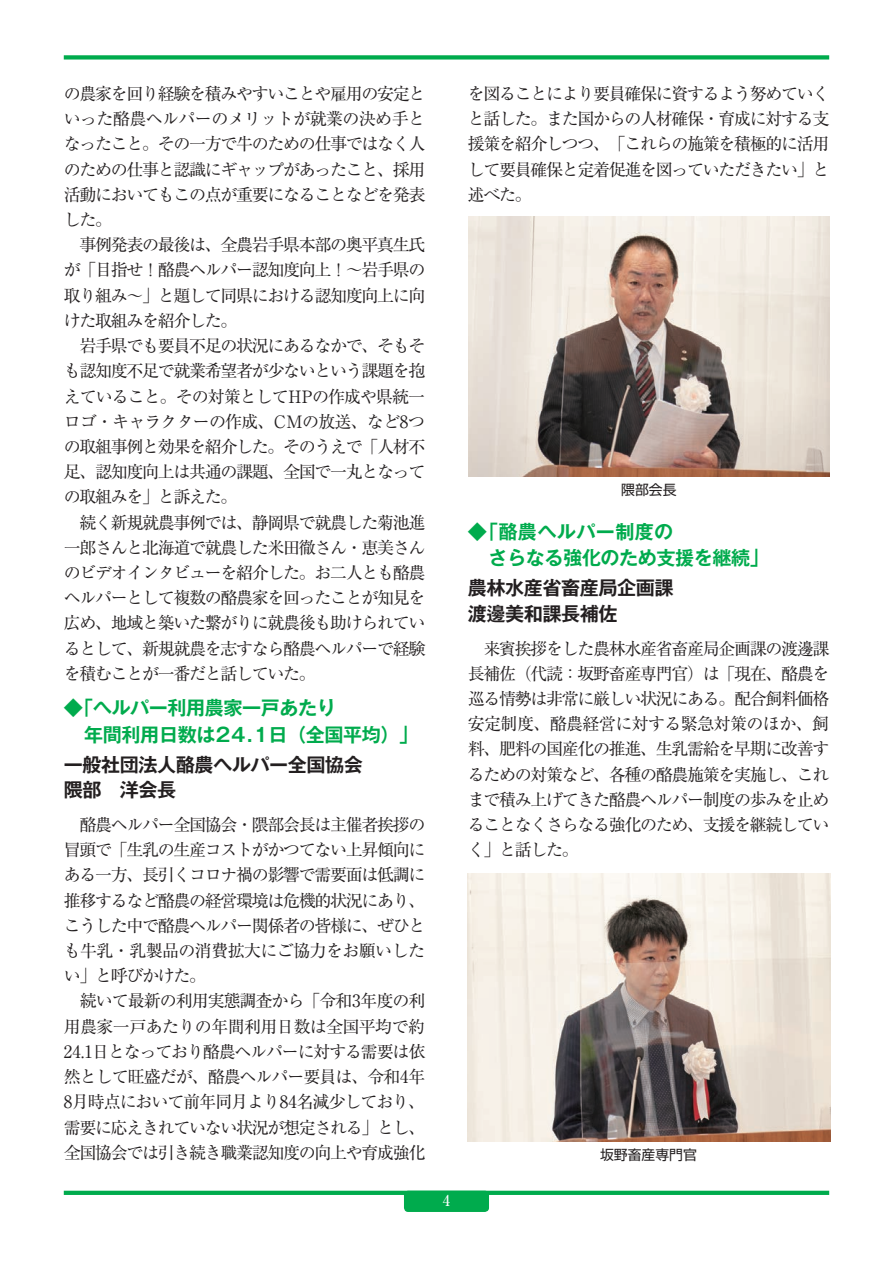
<style>
.page{position:relative;width:893px;height:1263px;background:#fff}
.page>*{position:absolute;margin:0;border:0;box-sizing:border-box;transform-origin:0 0}
.t1{font:700 19.2px/26.5px "Gothic MB101 Pro De";letter-spacing:-.025em;color:#00ab4d}
.t2{font:700 19.2px/25.2px "Gothic MB101 Pro De";letter-spacing:-.025em;color:#231f20}
.t3{font:16.95px/25.2px "Ryumin Pro";letter-spacing:-.08em;color:#231f20}
.t4{font:500 14.85px "Ryumin Pro";color:#fff}
.t5{font:13.8px "Shin Go Pro";color:#231f20}
</style>
<div class="page">
<hr style="left:64px;top:1191px;width:765px;height:4px;background:#00ab4d">
<div style="left:404px;top:1191px;width:85px;height:21px;background:#00ab4d;border-radius:4px"></div>
<div style="left:64px;top:55px;width:765px;height:5px;background:#00ab4d"></div>
<img style="left:468px;top:217px;width:361px;height:259px">
<img style="left:468px;top:874px;width:362px;height:268px">
<p class="t3" style="left:64px;top:80px;width:363px">の農家を回り経験を積みやすいことや雇用の安定といった酪農ヘルパーのメリットが就業の決め手となったこと。その一方で牛のための仕事ではなく人のための仕事と認識にギャップがあったこと、採用活動においてもこの点が重要になることなどを発表した。<br>　事例発表の最後は、全農岩手県本部の奥平真生氏が「目指せ！酪農ヘルパー認知度向上！～岩手県の取り組み～」と題して同県における認知度向上に向けた取組みを紹介した。<br>　岩手県でも要員不足の状況にあるなかで、そもそも認知度不足で就業希望者が少ないという課題を抱えていること。その対策としてHPの作成や県統一ロゴ・キャラクターの作成、CMの放送、など8つの取組事例と効果を紹介した。そのうえで「人材不足、認知度向上は共通の課題、全国で一丸となっての取組みを」と訴えた。<br>　続く新規就農事例では、静岡県で就農した菊池進一郎さんと北海道で就農した米田徹さん・恵美さんのビデオインタビューを紹介した。お二人とも酪農ヘルパーとして複数の酪農家を回ったことが知見を広め、地域と築いた繋がりに就農後も助けられているとして、新規就農を志すなら酪農ヘルパーで経験を積むことが一番だと話していた。</p>
<p class="t1" style="left:64px;top:692px;width:356px">◆「ヘルパー利用農家一戸あたり<br>　年間利用日数は24.1日（全国平均）」</p>
<p class="t2" style="left:64px;top:749px;width:301px">一般社団法人酪農ヘルパー全国協会隈部　洋会長</p>
<p class="t3" style="left:64px;top:811px;width:363px">　酪農ヘルパー全国協会・隈部会長は主催者挨拶の冒頭で「生乳の生産コストがかつてない上昇傾向にある一方、長引くコロナ禍の影響で需要面は低調に推移するなど酪農の経営環境は危機的状況にあり、こうした中で酪農ヘルパー関係者の皆様に、ぜひとも牛乳・乳製品の消費拡大にご協力をお願いしたい」と呼びかけた。<br>　続いて最新の利用実態調査から「令和3年度の利用農家一戸あたりの年間利用日数は全国平均で約<br>24.1日となっており酪農ヘルパーに対する需要は依然として旺盛だが、酪農ヘルパー要員は、令和4年<br>8月時点において前年同月より84名減少しており、需要に応えきれていない状況が想定される」とし、全国協会では引き続き職業認知度の向上や育成強化</p>
<p class="t4" style="left:443px;top:1189px;width:9px">4</p>
<p class="t3" style="left:468px;top:80px;width:363px;text-align:justify">を図ることにより要員確保に資するよう努めていくと話した。また国からの人材確保・育成に対する支援策を紹介しつつ、「これらの施策を積極的に活用して要員確保と定着促進を図っていただきたい」と述べた。</p>
<p class="t5" style="left:621px;top:478px;width:57px">隈部会長</p>
<p class="t1" style="left:468px;top:516px;width:363px">◆「酪農ヘルパー制度の　　　　　　　　　さらなる強化のため支援を継続」</p>
<p class="t2" style="left:468px;top:573px;width:207px">農林水産省畜産局企画課渡邊美和課長補佐</p>
<p class="t3" style="left:468px;top:634px;width:363px;text-align:justify">　来賓挨拶をした農林水産省畜産局企画課の渡邊課長補佐（代読：坂野畜産専門官）は「現在、酪農を巡る情勢は非常に厳しい状況にある。配合飼料価格安定制度、酪農経営に対する緊急対策のほか、飼料、肥料の国産化の推進、生乳需給を早期に改善するための対策など、各種の酪農施策を実施し、これまで積み上げてきた酪農ヘルパー制度の歩みを止めることなくさらなる強化のため、支援を継続していく」と話した。</p>
<p class="t5" style="left:600px;top:1144px;width:98px">坂野畜産専門官</p>
</div>
